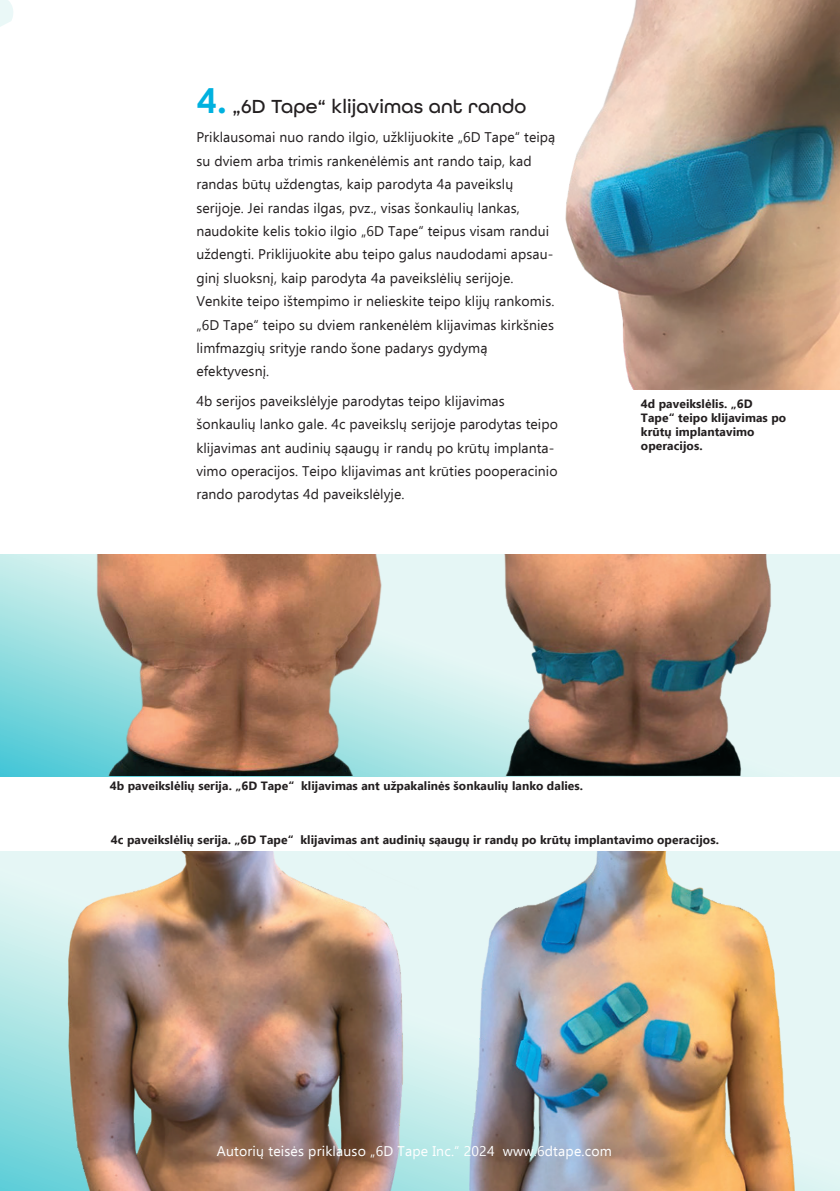
<style>
.page{position:relative;width:840px;height:1191px;background:#fff}
.page>*{position:absolute;margin:0;border:0;box-sizing:border-box;transform-origin:0 0}
.t1{font:500 20px "All Round Gothic";letter-spacing:.005em;color:#231f20}
.t2{font:14px/23.4px "Ebrima";letter-spacing:.005em;color:#231f20}
.t3{font:14px "Ebrima";letter-spacing:.015em;color:#fff}
.t4{font:700 12px/14px "Ebrima";letter-spacing:.005em;color:#231f20}
.s1{font-weight:600;font-size:38px;color:#00b1df}
</style>
<div class="page">
<svg style="left:0;top:0;width:13px;height:555px"></svg>
<svg style="left:0;top:555px;width:839px;height:221px;background:#c2ebec"></svg>
<div style="left:0;top:852px;width:839px;height:339px;background:linear-gradient(to bottom,#f3faf6,#64d0d6)"></div>
<img style="left:565px;top:0;width:274px;height:389px">
<img style="left:418px;top:852px;width:421px;height:339px">
<img style="left:44px;top:852px;width:374px;height:339px">
<img style="left:91px;top:555px;width:292px;height:221px">
<img style="left:501px;top:555px;width:270px;height:221px">
<h1 class="t1" style="left:196px;top:94px;width:331px"><span class="s1">4.</span> „6D Tape“ klijavimas ant rando</h1>
<p class="t2" style="left:196px;top:125px;width:360px">Priklausomai nuo rando ilgio, užklijuokite „6D Tape“ teipą su dviem arba trimis rankenėlėmis ant rando taip, kad randas būtų uždengtas, kaip parodyta 4a paveikslų serijoje. Jei randas ilgas, pvz., visas šonkaulių lankas, naudokite kelis tokio ilgio „6D Tape“ teipus visam randui uždengti. Priklijuokite abu teipo galus naudodami apsau&shy;ginį sluoksnį, kaip parodyta 4a paveikslėlių serijoje.<br>Venkite teipo ištempimo ir nelieskite teipo klijų rankomis. „6D Tape“ teipo su dviem rankenėlėm klijavimas kirkšnies limfmazgių srityje rando šone padarys gydymą efektyvesnį.</p>
<p class="t2" style="left:196px;top:389px;width:363px">4b serijos paveikslėlyje parodytas teipo klijavimas šonkaulių lanko gale. 4c paveikslų serijoje parodytas teipo klijavimas ant audinių sąaugų ir randų po krūtų implanta&shy;vimo operacijos. Teipo klijavimas ant krūties pooperacinio rando parodytas 4d paveikslėlyje.</p>
<p class="t4" style="left:640px;top:396px;width:147px">4d paveikslėlis. „6D<br>Tape“ teipo klijavimas po krūtų implantavimo operacijos.</p>
<p class="t4" style="left:110px;top:778px;width:474px">4b paveikslėlių serija. „6D Tape“ klijavimas ant užpakalinės šonkaulių lanko dalies.</p>
<p class="t4" style="left:111px;top:832px;width:609px">4c paveikslėlių serija. „6D Tape“ klijavimas ant audinių sąaugų ir randų po krūtų implantavimo operacijos.</p>
<p class="t3" style="left:217px;top:1140px;width:396px">Autorių teisės priklauso „6D Tape Inc.“ 2024 www.6dtape.com</p>
</div>
